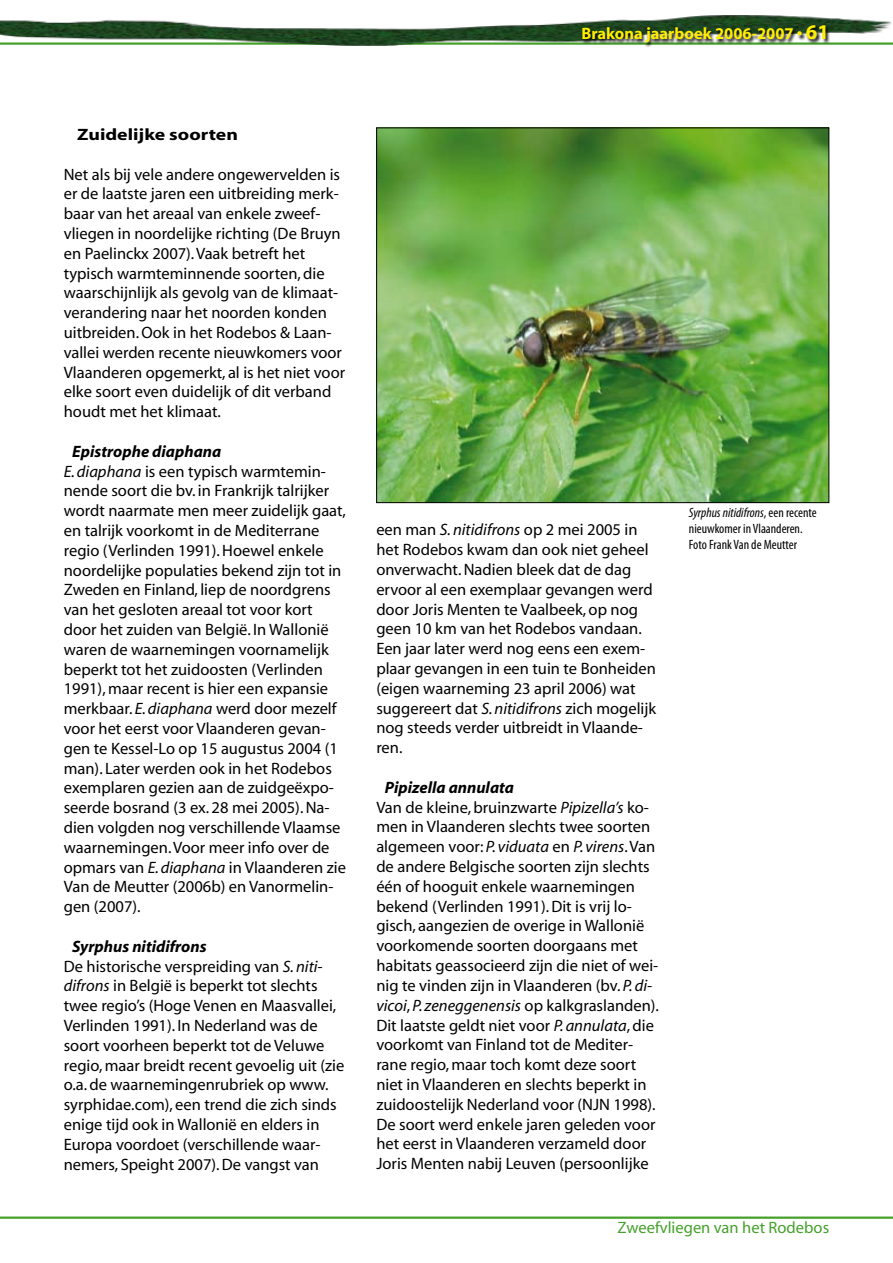
<style>
.page{position:relative;width:893px;height:1263px;background:#fff}
.page>*{position:absolute;margin:0;border:0;box-sizing:border-box;transform-origin:0 0}
.t1{font:16.5px/19.8px "Myriad";color:#000}
.t2{font:700 16.5px "Myriad";color:#ffed00}
.t3{font:16.5px "Myriad";color:#45a12b}
.t4{font:700 16.5px "Myriad";color:#000;scale:1.2 1}
.t5{font:condensed 13.5px/16.2px "Myriad Pro";color:#000}
.s1{font-size:21px}
.s2{font-weight:700;font-style:italic}
.s3{font-style:italic}
</style>
<div class="page">
<img style="left:0;top:15px;width:892px;height:31px">
<svg style="left:581px;top:25px;width:312px;height:22px"></svg>
<hr style="left:0;top:1216px;width:893px;height:3px;background:#45a12b">
<img style="left:378px;top:130px;width:449px;height:371px">
<p class="t2" style="left:581px;top:25px;width:249px">Brakona jaarboek 2006-2007 • <span class="s1">61</span></p>
<p class="t4" style="left:77px;top:126px;width:135px">Zuidelijke soorten</p>
<p class="t1" style="left:64px;top:165px;width:283px">Net als bij vele andere ongewervelden is er de laatste jaren een uitbreiding merk&shy;baar van het areaal van enkele zweef&shy;vliegen in noordelijke richting (De Bruyn en Paelinckx 2007). Vaak betreft het typisch warmteminnende soorten, die waarschijnlijk als gevolg van de klimaat&shy;verandering naar het noorden konden uitbreiden. Ook in het Rodebos &amp; Laan&shy;vallei werden recente nieuwkomers voor Vlaanderen opgemerkt, al is het niet voor elke soort even duidelijk of dit verband houdt met het klimaat.</p>
<p class="t1" style="left:64px;top:442px;width:284px;text-indent:8px"><span class="s2">Epistrophe diaphana<br></span><span class="s3">E. diaphana</span> is een typisch warmtemin&shy;nende soort die bv. in Frankrijk talrijker wordt naarmate men meer zuidelijk gaat, en talrijk voorkomt in de Mediterrane regio (Verlinden 1991). Hoewel enkele noordelijke populaties bekend zijn tot in Zweden en Finland, liep de noordgrens van het gesloten areaal tot voor kort door het zuiden van België. In Wallonië waren de waarnemingen voornamelijk beperkt tot het zuidoosten (Verlinden 1991), maar recent is hier een expansie merkbaar. <span class="s3">E. diaphana</span> werd door mezelf voor het eerst voor Vlaanderen gevan&shy;gen te Kessel-Lo op 15 augustus 2004 (1 man). Later werden ook in het Rodebos exemplaren gezien aan de zuidgeëxpo&shy;seerde bosrand (3 ex. 28 mei 2005). Na&shy;dien volgden nog verschillende Vlaamse waarnemingen. Voor meer info over de opmars van <span class="s3">E. diaphana</span> in Vlaanderen zie Van de Meutter (2006b) en Vanormelin&shy;gen (2007).</p>
<p class="t1" style="left:64px;top:937px;width:282px;text-indent:8px"><span class="s2">Syrphus nitidifrons<br></span>De historische verspreiding van <span class="s3">S. niti&shy;difrons</span> in België is beperkt tot slechts twee regio’s (Hoge Venen en Maasvallei, Verlinden 1991). In Nederland was de soort voorheen beperkt tot de Veluwe regio, maar breidt recent gevoelig uit (zie o.a. de waarnemingenrubriek op www. syrphidae.com), een trend die zich sinds enige tijd ook in Wallonië en elders in Europa voordoet (verschillende waar&shy;nemers, Speight 2007). De vangst van</p>
<p class="t1" style="left:376px;top:521px;width:281px">een man <span class="s3">S. nitidifrons</span> op 2 mei 2005 in het Rodebos kwam dan ook niet geheel onverwacht. Nadien bleek dat de dag ervoor al een exemplaar gevangen werd door Joris Menten te Vaalbeek, op nog geen 10 km van het Rodebos vandaan.<br>Een jaar later werd nog eens een exem&shy;plaar gevangen in een tuin te Bonheiden (eigen waarneming 23 april 2006) wat suggereert dat <span class="s3">S. nitidifrons</span> zich mogelijk nog steeds verder uitbreidt in Vlaande&shy;ren.</p>
<p class="t1" style="left:376px;top:778px;width:284px;text-indent:8px"><span class="s2">Pipizella annulata<br></span>Van de kleine, bruinzwarte <span class="s3">Pipizella’s</span> ko&shy;men in Vlaanderen slechts twee soorten algemeen voor: <span class="s3">P. viduata</span> en <span class="s3">P. virens</span>. Van de andere Belgische soorten zijn slechts één of hooguit enkele waarnemingen bekend (Verlinden 1991). Dit is vrij lo&shy;gisch, aangezien de overige in Wallonië voorkomende soorten doorgaans met habitats geassocieerd zijn die niet of wei&shy;nig te vinden zijn in Vlaanderen (bv. <span class="s3">P. di&shy;vicoi</span>, <span class="s3">P. zeneggenensis</span> op kalkgraslanden).<br>Dit laatste geldt niet voor <span class="s3">P. annulata</span>, die voorkomt van Finland tot de Mediter&shy;rane regio, maar toch komt deze soort niet in Vlaanderen en slechts beperkt in zuidoostelijk Nederland voor (NJN 1998).<br>De soort werd enkele jaren geleden voor het eerst in Vlaanderen verzameld door Joris Menten nabij Leuven (persoonlijke</p>
<p class="t5" style="left:689px;top:504px;width:129px"><span class="s3">Syrphus nitidifrons</span>, een recente nieuwkomer in Vlaanderen.<br>Foto Frank Van de Meutter</p>
<p class="t3" style="left:618px;top:1219px;width:213px">Zweefvliegen van het Rodebos</p>
</div>
